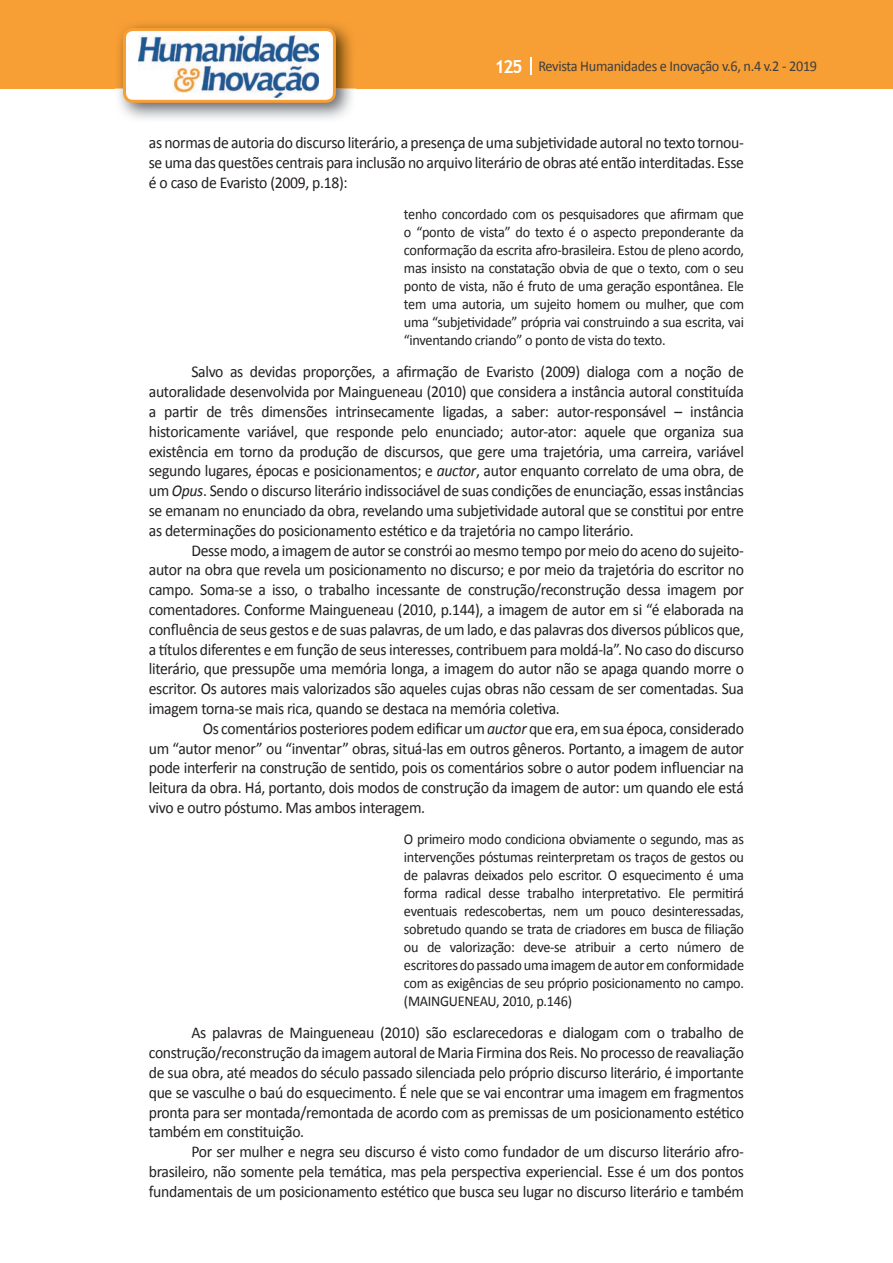
<style>
.page{position:relative;width:893px;height:1263px;background:#fff}
.page>*{position:absolute;margin:0;border:0;box-sizing:border-box;transform-origin:0 0}
.t1{font:16.5px/19.8px "Calibri";letter-spacing:-.02em;color:#231f20;text-align:justify;scale:.95 1}
.t2{font:15px/18px "Calibri";letter-spacing:-.02em;color:#231f20;text-align:justify;scale:.95 1}
.t3{font:15px "Calibri";letter-spacing:-.02em;color:#3e3e3f;scale:.95 1}
.s1{font-family:"Trebuchet MS";font-weight:700;font-size:18px;color:#fff}
.s2{font-style:italic}
</style>
<div class="page">
<div style="left:0;top:0;width:893px;height:88px;background:#f79e34"></div>
<svg style="left:530px;top:57px;width:2px;height:18px"></svg>
<img style="left:115px;top:24px;width:241px;height:95px">
<svg style="left:123px;top:28px;width:213px;height:75px"></svg>
<p class="t3" style="left:495px;top:57px;width:341px"><span class="s1">125</span> Revista Humanidades e Inovação v.6, n.4 v.2 - 2019</p>
<p class="t1" style="left:149px;top:133px;width:628px">as normas de autoria do discurso literário, a presença de uma subjetividade autoral no texto tornou&shy;se uma das questões centrais para inclusão no arquivo literário de obras até então interditadas. Esse é o caso de Evaristo (2009, p.18):</p>
<p class="t2" style="left:404px;top:205px;width:360px">tenho concordado com os pesquisadores que afirmam que o “ponto de vista” do texto é o aspecto preponderante da conformação da escrita afro-brasileira. Estou de pleno acordo, mas insisto na constatação obvia de que o texto, com o seu ponto de vista, não é fruto de uma geração espontânea. Ele tem uma autoria, um sujeito homem ou mulher, que com uma “subjetividade” própria vai construindo a sua escrita, vai “inventando criando” o ponto de vista do texto.</p>
<p class="t1" style="left:149px;top:362px;width:628px;text-indent:43px">Salvo as devidas proporções, a afirmação de Evaristo (2009) dialoga com a noção de autoralidade desenvolvida por Maingueneau (2010) que considera a instância autoral constituída a partir de três dimensões intrinsecamente ligadas, a saber: autor-responsável – instância historicamente variável, que responde pelo enunciado; autor-ator: aquele que organiza sua existência em torno da produção de discursos, que gere uma trajetória, uma carreira, variável segundo lugares, épocas e posicionamentos; e <span class="s2">auctor</span>, autor enquanto correlato de uma obra, de um <span class="s2">Opus</span>. Sendo o discurso literário indissociável de suas condições de enunciação, essas instâncias se emanam no enunciado da obra, revelando uma subjetividade autoral que se constitui por entre as determinações do posicionamento estético e da trajetória no campo literário.</p>
<p class="t1" style="left:149px;top:540px;width:628px;text-indent:43px">Desse modo, a imagem de autor se constrói ao mesmo tempo por meio do aceno do sujeito&shy;autor na obra que revela um posicionamento no discurso; e por meio da trajetória do escritor no campo. Soma-se a isso, o trabalho incessante de construção/reconstrução dessa imagem por comentadores. Conforme Maingueneau (2010, p.144), a imagem de autor em si “é elaborada na confluência de seus gestos e de suas palavras, de um lado, e das palavras dos diversos públicos que, a títulos diferentes e em função de seus interesses, contribuem para moldá-la”. No caso do discurso literário, que pressupõe uma memória longa, a imagem do autor não se apaga quando morre o escritor. Os autores mais valorizados são aqueles cujas obras não cessam de ser comentadas. Sua imagem torna-se mais rica, quando se destaca na memória coletiva.</p>
<p class="t1" style="left:149px;top:718px;width:628px;text-indent:54px">Os comentários posteriores podem edificar um <span class="s2">auctor</span> que era, em sua época, considerado um “autor menor” ou “inventar” obras, situá-las em outros gêneros. Portanto, a imagem de autor pode interferir na construção de sentido, pois os comentários sobre o autor podem influenciar na leitura da obra. Há, portanto, dois modos de construção da imagem de autor: um quando ele está vivo e outro póstumo. Mas ambos interagem.</p>
<p class="t2" style="left:404px;top:830px;width:360px">O primeiro modo condiciona obviamente o segundo, mas as intervenções póstumas reinterpretam os traços de gestos ou de palavras deixados pelo escritor. O esquecimento é uma forma radical desse trabalho interpretativo. Ele permitirá eventuais redescobertas, nem um pouco desinteressadas, sobretudo quando se trata de criadores em busca de filiação ou de valorização: deve-se atribuir a certo número de escritores do passado uma imagem de autor em conformidade com as exigências de seu próprio posicionamento no campo. (MAINGUENEAU, 2010, p.146)</p>
<p class="t1" style="left:149px;top:1023px;width:628px;text-indent:43px">As palavras de Maingueneau (2010) são esclarecedoras e dialogam com o trabalho de construção/reconstrução da imagem autoral de Maria Firmina dos Reis. No processo de reavaliação de sua obra, até meados do século passado silenciada pelo próprio discurso literário, é importante que se vasculhe o baú do esquecimento. É nele que se vai encontrar uma imagem em fragmentos pronta para ser montada/remontada de acordo com as premissas de um posicionamento estético também em constituição.</p>
<p class="t1" style="left:149px;top:1142px;width:628px;text-indent:43px">Por ser mulher e negra seu discurso é visto como fundador de um discurso literário afro&shy;brasileiro, não somente pela temática, mas pela perspectiva experiencial. Esse é um dos pontos fundamentais de um posicionamento estético que busca seu lugar no discurso literário e também</p>
</div>
